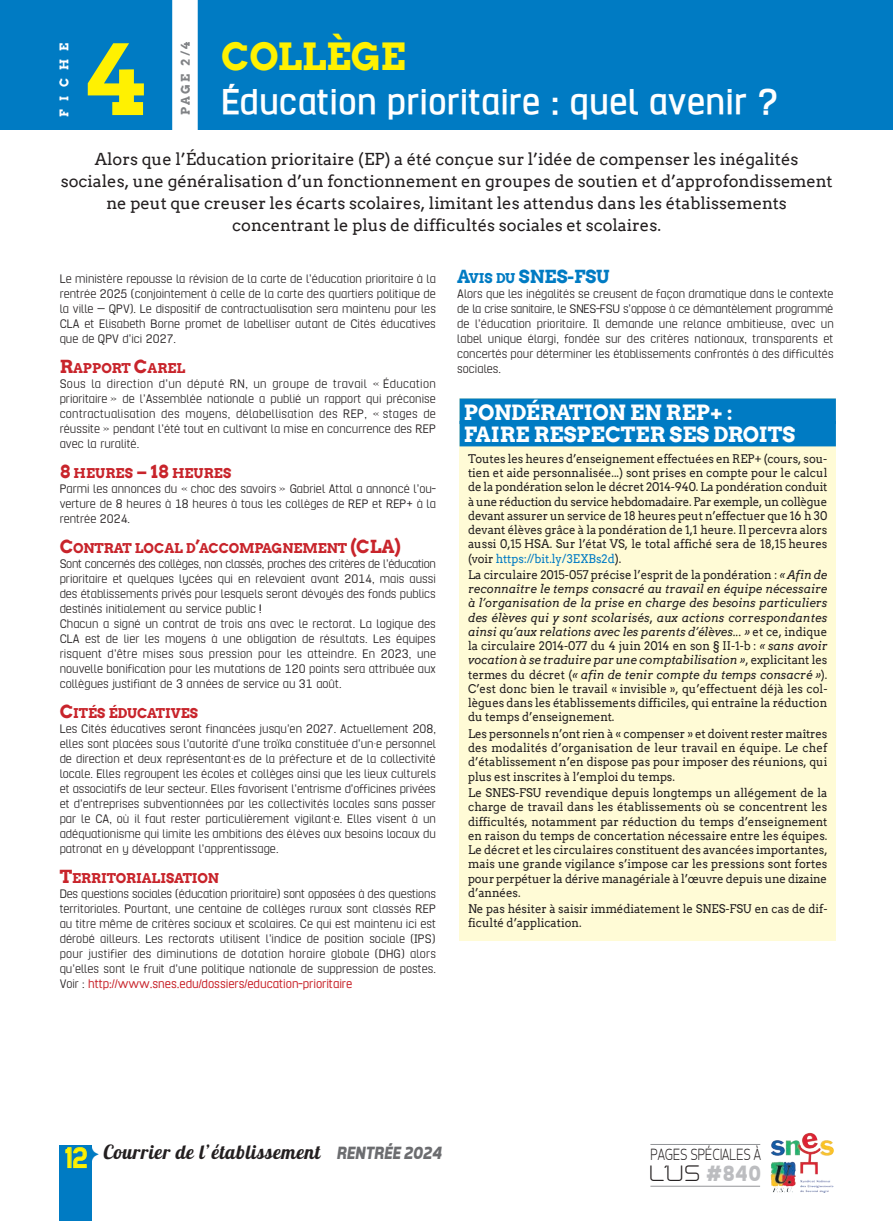
<style>
.page{position:relative;width:893px;height:1221px;background:#fff}
.page>*{position:absolute;margin:0;border:0;box-sizing:border-box;transform-origin:0 0}
.t1{font:700 96.9px "Arvo";color:#fff101}
.t2{font:700 40.5px "Hurufo&Numero";color:#fff}
.t3{font:700 37.5px "Arvo";letter-spacing:-.01em;color:#fff101}
.t4{font:28.5px "Lastwaerkbold";color:#fff101}
.t5{font:700 21px/22.4px "Arvo";color:#fff}
.t6{font:19.5px "Lobster 1.4";letter-spacing:.03em;color:#231f20}
.t7{font:19.5px "Neogrey";color:#231f20}
.t8{font:700 18px "Arvo";letter-spacing:-.005em;color:#007bc3}
.t9{font:16.5px/21.8px "Arvo";color:#231f20;text-align:center}
.t10{font:300 16.5px "Tepeno Sans";color:#231f20;scale:.88 1}
.t11{font:100 14.25px/15px "Hurufo&Numero";color:#231f20;text-align:justify}
.t12{font:700 13.5px "Arvo";letter-spacing:-.005em;color:#c8242b}
.t13{font:12px/14.2px "Arvo";color:#231f20;text-align:justify;scale:.95 1}
.t14{font:italic 12px/14.2px "Arvo";color:#231f20;text-align:justify;scale:.95 1}
.t15{font:700 12px "Arvo";color:#808285}
.t16{font:700 12px "Arvo";letter-spacing:.695em;color:#fff}
.s1{font-size:18px}
.s2{font-weight:400;color:#c8242b}
.s3{font-size:13.5px}
.s4{color:#007bc3}
.s5{font-style:normal}
.s6{font-family:"Tepeno Sans";font-weight:700;font-style:italic;font-size:18px;color:#6c6d70}
.s7{font-family:"Tepeno Sans";font-weight:700;font-size:22.5px;color:#bcbdc0}
</style>
<div class="page">
<hr style="left:650px;top:1143px;width:110px;height:1px;background:#939598">
<img style="left:771px;top:1132px;width:63px;height:42px">
<hr style="left:650px;top:1185px;width:110px;height:1px;background:#939598">
<div style="left:60px;top:1144px;width:32px;height:76px;background:#007bc3"></div>
<svg style="left:65px;top:1147px;width:22px;height:20px"></svg>
<div style="left:0;top:0;width:893px;height:130px;background:#007bc3"></div>
<div style="left:172px;top:0;width:26px;height:133px;background:#fff"></div>
<div style="left:460px;top:398px;width:376px;height:543px;background:#fffbd6"></div>
<div style="left:460px;top:398px;width:376px;height:26px;background:#007bc3"></div>
<div style="left:460px;top:421px;width:376px;height:25px;background:#007bc3"></div>
<p class="t16" style="left:57px;top:117px;width:76px;rotate:-90deg">FICHE</p>
<p class="t15" style="left:179px;top:115px;width:74px;rotate:-90deg">PAGE 2/4</p>
<h3 class="t3" style="left:221px;top:35px;width:186px">COLLÈGE</h3>
<h1 class="t1" style="left:87px;top:25px;width:60px">4</h1>
<h2 class="t2" style="left:221px;top:83px;width:559px">Éducation prioritaire : quel avenir ?</h2>
<p class="t9" style="left:61px;top:149px;width:773px">Alors que l’Éducation prioritaire (EP) a été conçue sur l’idée de compenser les inégalités sociales, une généralisation d’un fonctionnement en groupes de soutien et d’approfondissement ne peut que creuser les écarts scolaires, limitant les attendus dans les établissements concentrant le plus de difficultés sociales et scolaires.</p>
<p class="t11" style="left:60px;top:271px;width:378px">Le ministère repousse la révision de la carte de l’éducation prioritaire à la rentrée 2025 (conjointement à celle de la carte des quartiers politique de la ville – QPV). Le dispositif de contractualisation sera maintenu pour les CLA et Elisabeth Borne promet de labelliser autant de Cités éducatives que de QPV d’ici 2027.</p>
<p class="t12" style="left:60px;top:360px;width:127px"><span class="s1">R</span>APPORT <span class="s1">C</span>AREL</p>
<p class="t11" style="left:60px;top:376px;width:378px">Sous la direction d’un député RN, un groupe de travail « Éducation prioritaire » de l’Assemblée nationale a publié un rapport qui préconise contractualisation des moyens, délabellisation des REP, « stages de réussite » pendant l’été tout en cultivant la mise en concurrence des REP avec la ruralité.</p>
<p class="t12" style="left:60px;top:465px;width:173px"><span class="s1">8</span> HEURES <span class="s1">– 18</span> HEURES</p>
<p class="t11" style="left:60px;top:481px;width:378px">Parmi les annonces du « choc des savoirs » Gabriel Attal a annoncé l’ou&shy;verture de 8 heures à 18 heures à tous les collèges de REP et REP+ à la rentrée 2024.</p>
<p class="t12" style="left:60px;top:540px;width:342px"><span class="s1">C</span>ONTRAT LOCAL D<span class="s1">’</span>ACCOMPAGNEMENT <span class="s1">(CLA)</span></p>
<p class="t11" style="left:60px;top:556px;width:378px;text-align:left">Sont concernés des collèges, non classés, proches des critères de l’éducation prioritaire et quelques lycées qui en relevaient avant 2014, mais aussi des établissements privés pour lesquels seront dévoyés des fonds publics destinés initialement au service public !<br>Chacun a signé un contrat de trois ans avec le rectorat. La logique des CLA est de lier les moyens à une obligation de résultats. Les équipes risquent d’être mises sous pression pour les atteindre. En 2023, une nouvelle bonification pour les mutations de 120 points sera attribuée aux collègues justifiant de 3 années de service au 31 août.</p>
<p class="t12" style="left:60px;top:705px;width:140px"><span class="s1">C</span>ITÉS ÉDUCATIVES</p>
<p class="t11" style="left:60px;top:721px;width:378px">Les Cités éducatives seront financées jusqu’en 2027. Actuellement 208, elles sont placées sous l’autorité d’une troïka constituée d’un·e personnel de direction et deux représentant·es de la préfecture et de la collectivité locale. Elles regroupent les écoles et collèges ainsi que les lieux culturels et associatifs de leur secteur. Elles favorisent l’entrisme d’officines privées et d’entreprises subventionnées par les collectivités locales sans passer par le CA, où il faut rester particulièrement vigilant·e. Elles visent à un adéquationisme qui limite les ambitions des élèves aux besoins locaux du patronat en y développant l’apprentissage.</p>
<p class="t12" style="left:60px;top:870px;width:161px"><span class="s1">T</span>ERRITORIALISATION</p>
<p class="t11" style="left:60px;top:886px;width:378px">Des questions sociales (éducation prioritaire) sont opposées à des questions territoriales. Pourtant, une centaine de collèges ruraux sont classés REP au titre même de critères sociaux et scolaires. Ce qui est maintenu ici est dérobé ailleurs. Les rectorats utilisent l’indice de position sociale (IPS) pour justifier des diminutions de dotation horaire globale (DHG) alors qu’elles sont le fruit d’une politique nationale de suppression de postes.<br>Voir : <span class="s2">http://www.snes.edu/dossiers/education-prioritaire</span></p>
<p class="t8" style="left:457px;top:266px;width:154px">A<span class="s3">VIS DU</span> SNES-FSU</p>
<p class="t11" style="left:457px;top:286px;width:378px">Alors que les inégalités se creusent de façon dramatique dans le contexte de la crise sanitaire, le SNES-FSU s’oppose à ce démantèlement programmé de l’éducation prioritaire. Il demande une relance ambitieuse, avec un label unique élargi, fondée sur des critères nationaux, transparents et concertés pour déterminer les établissements confrontés à des difficultés sociales.</p>
<h3 class="t5" style="left:464px;top:401px;width:333px">PONDÉRATION EN REP+ :<br>FAIRE RESPECTER SES DROITS</h3>
<p class="t13" style="left:468px;top:451px;width:380px">Toutes les heures d’enseignement effectuées en REP+ (cours, sou&shy;tien et aide personnalisée...) sont prises en compte pour le calcul de la pondération selon le décret 2014-940. La pondération conduit à une réduction du service hebdomadaire. Par exemple, un collègue devant assurer un service de 18 heures peut n’effectuer que 16 h 30 devant élèves grâce à la pondération de 1,1 heure. Il percevra alors aussi 0,15 HSA. Sur l’état VS, le total affiché sera de 18,15 heures (voir <span class="s4">https://bit.ly/3EXBs2d</span>).</p>
<p class="t14" style="left:468px;top:567px;width:380px"><span class="s5">La circulaire 2015-057 précise l’esprit de la pondération :</span> « Afin de reconnaître le temps consacré au travail en équipe nécessaire à l’organisation de la prise en charge des besoins particuliers des élèves qui y sont scolarisés, aux actions correspondantes ainsi qu’aux relations avec les parents d’élèves... » <span class="s5">et ce, indique la circulaire 2014-077 du 4 juin 2014 en son § II-1-b :</span> « sans avoir vocation à se traduire par une comptabilisation »<span class="s5">, explicitant les termes du décret (</span>« afin de tenir compte du temps consacré »<span class="s5">).<br>C’est donc bien le travail « invisible », qu’effectuent déjà les col&shy;lègues dans les établissements difficiles, qui entraîne la réduction du temps d’enseignement.</span></p>
<p class="t13" style="left:468px;top:726px;width:380px">Les personnels n’ont rien à « compenser » et doivent rester maîtres des modalités d’organisation de leur travail en équipe. Le chef d’établissement n’en dispose pas pour imposer des réunions, qui plus est inscrites à l’emploi du temps.</p>
<p class="t13" style="left:468px;top:785px;width:380px">Le SNES-FSU revendique depuis longtemps un allégement de la charge de travail dans les établissements où se concentrent les difficultés, notamment par réduction du temps d’enseignement en raison du temps de concertation nécessaire entre les équipes.<br>Le décret et les circulaires constituent des avancées importantes, mais une grande vigilance s’impose car les pressions sont fortes pour perpétuer la dérive managériale à l’œuvre depuis une dizaine d’années.</p>
<p class="t13" style="left:468px;top:901px;width:380px">Ne pas hésiter à saisir immédiatement le SNES-FSU en cas de dif&shy;ficulté d’application.</p>
<h3 class="t6" style="left:84px;top:1141px;width:359px"><span class="s4">✦</span> Courrier de l’établissement <span class="s6">RENTRÉE 2024</span></h3>
<p class="t10" style="left:650px;top:1144px;width:127px">PAGES SPÉCIALES À</p>
<h3 class="t7" style="left:650px;top:1161px;width:111px">L’US <span class="s7">#840</span></h3>
<h3 class="t4" style="left:65px;top:1139px;width:24px">12</h3>
</div>
